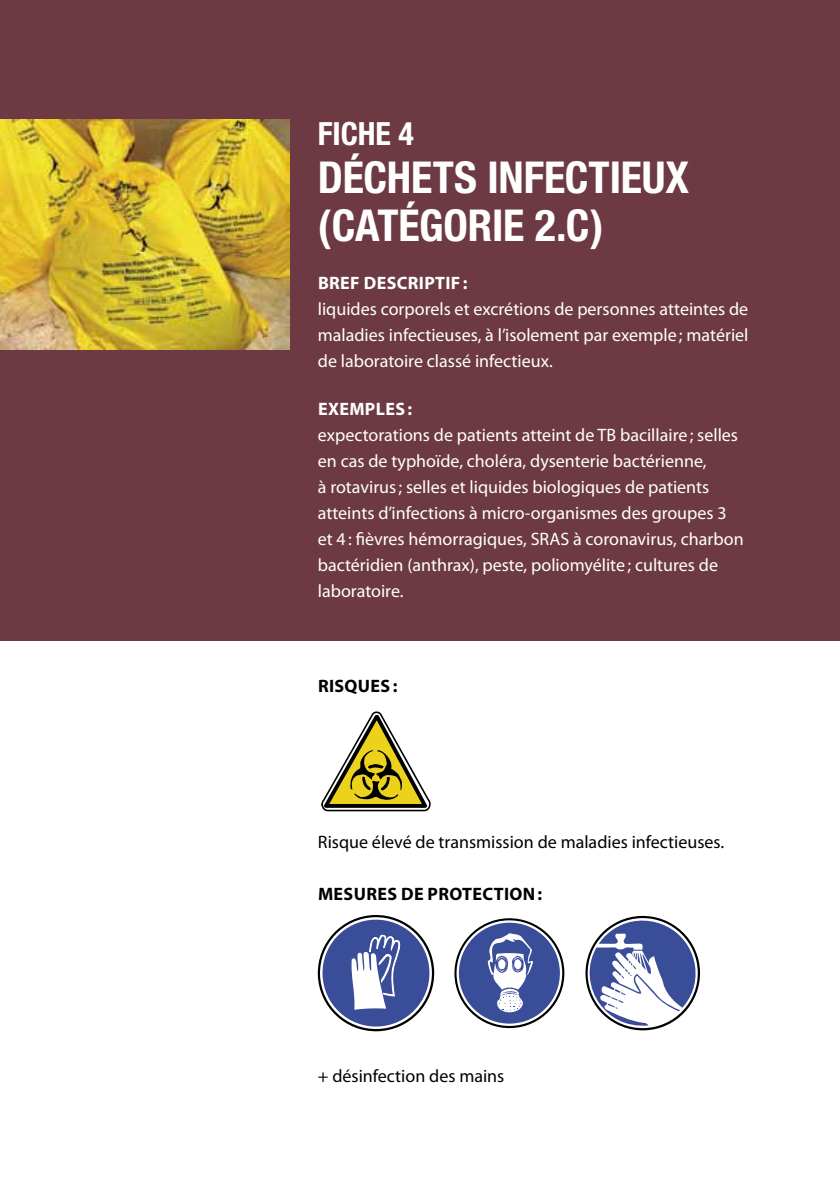
<style>
.page{position:relative;width:840px;height:1191px;background:#fff}
.page>*{position:absolute;margin:0;border:0;box-sizing:border-box;transform-origin:0 0}
.t1{font:700 condensed 44px/48px "Helvetica Neue";letter-spacing:-.01em;color:#fff}
.t2{font:700 condensed 32px "Helvetica Neue";color:#fff}
.t3{font:18px/26px "Myriad Pro";color:#fff;text-align:justify}
.t4{font:18px "Myriad Pro";color:#000}
.t5{font:700 18px "Myriad Pro";letter-spacing:.02em;color:#000}
.t6{font:700 18px "Myriad Pro";letter-spacing:.02em;color:#fff}
</style>
<div class="page">
<div style="left:0;top:0;width:839px;height:640px;background:#6d3a43"></div>
<img style="left:0;top:120px;width:289px;height:229px">
<svg style="left:321px;top:711px;width:110px;height:101px"></svg>
<svg style="left:317px;top:915px;width:117px;height:116px"></svg>
<svg style="left:454px;top:918px;width:111px;height:111px"></svg>
<svg style="left:585px;top:915px;width:115px;height:116px"></svg>
<h2 class="t2" style="left:317px;top:114px;width:97px">FICHE 4</h2>
<h1 class="t1" style="left:317px;top:152px;width:372px">DÉCHETS INFECTIEUX (CATÉGORIE 2.C)</h1>
<p class="t6" style="left:318px;top:271px;width:151px">BREF DESCRIPTIF :</p>
<p class="t3" style="left:317px;top:295px;width:432px">liquides corporels et excrétions de personnes atteintes de maladies infectieuses, à l’isolement par exemple; matériel de laboratoire classé infectieux.</p>
<p class="t6" style="left:318px;top:397px;width:96px">EXEMPLES :</p>
<p class="t3" style="left:317px;top:421px;width:427px;text-align:left">expectorations de patients atteint de TB bacillaire; selles en cas de typhoïde, choléra, dysenterie bactérienne,<br>à rotavirus; selles et liquides biologiques de patients atteints d’infections à micro-organismes des groupes 3 et 4: fièvres hémorragiques, SRAS à coronavirus, charbon bactéridien (anthrax), peste, poliomyélite; cultures de laboratoire.</p>
<p class="t5" style="left:318px;top:674px;width:81px">RISQUES:</p>
<p class="t4" style="left:317px;top:831px;width:407px">Risque élevé de transmission de maladies infectieuses.</p>
<p class="t5" style="left:318px;top:882px;width:226px">MESURES DE PROTECTION:</p>
<p class="t4" style="left:317px;top:1065px;width:188px">+ désinfection des mains</p>
</div>
